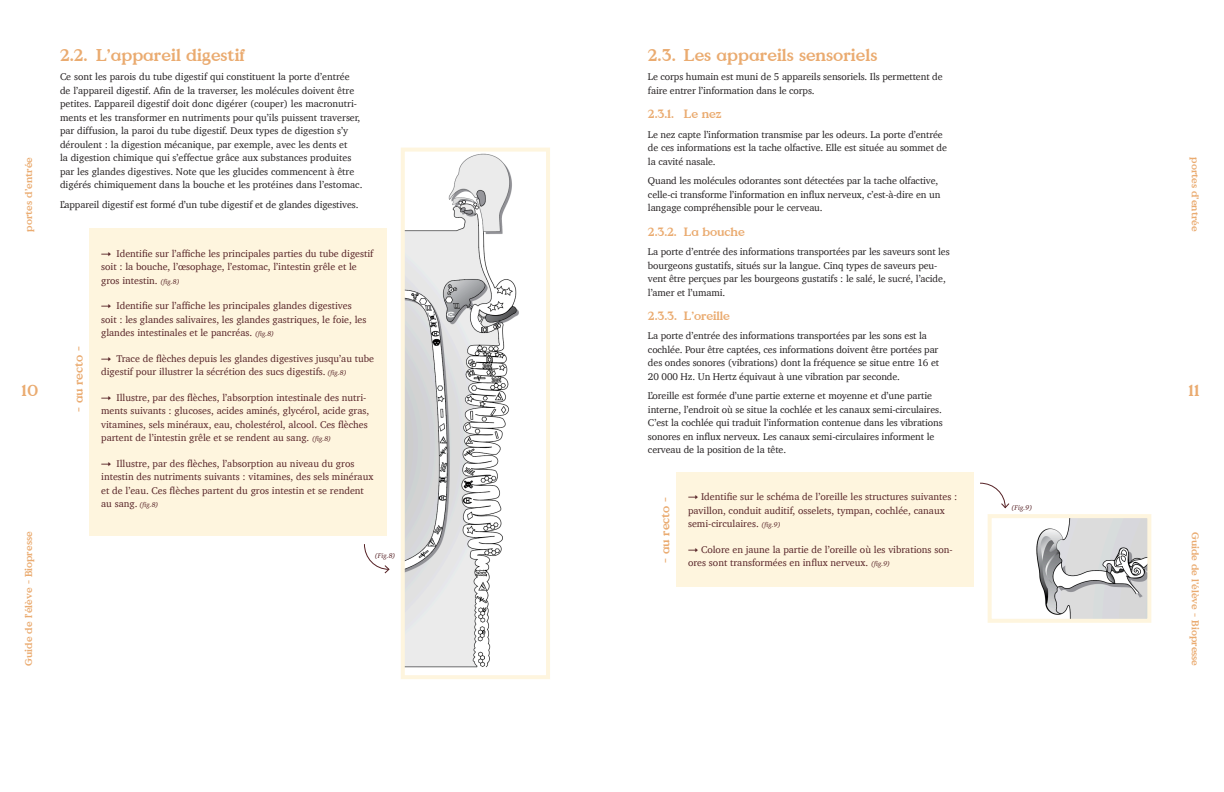
<style>
.page{position:relative;width:1224px;height:792px;background:#fff}
.page>*{position:absolute;margin:0;border:0;box-sizing:border-box;transform-origin:0 0}
.t1{font:17px "Value Serif";color:#eaab70}
.t2{font:16px "Value Serif";color:#eaab70}
.appareils_sensoriels{font:12px "Value Serif";letter-spacing:-.01em;color:#eaab70}
.Texte_courant{font:10px/13.5px "Charter";letter-spacing:-.01em;color:#231f20}
.texte-boite{font:10px/13.5px "Charter";color:#552125}
.t3{font:10px "Value Serif";color:#eaab70}
.texte-boite-2{font:italic 7px "Charter";color:#552125}
.s1{font-family:"Circular Std"}
.s2{font-style:italic;font-size:7px}
</style>
<div class="page">
<div style="left:89px;top:229px;width:298px;height:307px;background:#fef5de"></div>
<svg style="left:401px;top:147px;width:149px;height:532px"></svg>
<svg style="left:364px;top:544px;width:26px;height:30px"></svg>
<div style="left:676px;top:472px;width:298px;height:115px;background:#fef5de"></div>
<svg style="left:980px;top:482px;width:172px;height:141px"></svg>
<p class="t1" style="left:60px;top:45px;width:187px">2.2. L’appareil digestif</p>
<p class="Texte_courant" style="left:60px;top:70px;width:304px">Ce sont les parois du tube digestif qui constituent la porte d’entrée de l’appareil digestif. Afin de la traverser, les molécules doivent être petites. L’appareil digestif doit donc digérer (couper) les macronutri&shy;ments et les transformer en nutriments pour qu’ils puissent traverser, par diffusion, la paroi du tube digestif. Deux types de digestion s’y déroulent : la digestion mécanique, par exemple, avec les dents et<br>la digestion chimique qui s’effectue grâce aux substances produites par les glandes digestives. Note que les glucides commencent à être digérés chimiquement dans la bouche et les protéines dans l’estomac.</p>
<p class="Texte_courant" style="left:60px;top:197px;width:300px">L’appareil digestif est formé d’un tube digestif et de glandes digestives.</p>
<p class="t1" style="left:648px;top:45px;width:231px">2.3. Les appareils sensoriels</p>
<p class="Texte_courant" style="left:648px;top:70px;width:296px">Le corps humain est muni de 5 appareils sensoriels. Ils permettent de faire entrer l’information dans le corps.</p>
<p class="appareils_sensoriels" style="left:648px;top:107px;width:75px">2.3.1. Le nez</p>
<p class="Texte_courant" style="left:648px;top:127px;width:301px">Le nez capte l’information transmise par les odeurs. La porte d’entrée de ces informations est la tache olfactive. Elle est située au sommet de la cavité nasale.</p>
<p class="Texte_courant" style="left:648px;top:174px;width:294px">Quand les molécules odorantes sont détectées par la tache olfactive, celle-ci transforme l’information en influx nerveux, c’est-à-dire en un langage compréhensible pour le cerveau.</p>
<p class="appareils_sensoriels" style="left:648px;top:224px;width:98px">2.3.2. La bouche</p>
<p class="Texte_courant" style="left:648px;top:245px;width:303px">La porte d’entrée des informations transportées par les saveurs sont les bourgeons gustatifs, situés sur la langue. Cinq types de saveurs peu&shy;vent être perçues par les bourgeons gustatifs : le salé, le sucré, l’acide, l’amer et l’umami.</p>
<p class="appareils_sensoriels" style="left:648px;top:309px;width:83px">2.3.3. L’oreille</p>
<p class="Texte_courant" style="left:648px;top:329px;width:293px">La porte d’entrée des informations transportées par les sons est la cochlée. Pour être captées, ces informations doivent être portées par des ondes sonores (vibrations) dont la fréquence se situe entre 16 et 20 000 Hz. Un Hertz équivaut à une vibration par seconde.</p>
<p class="Texte_courant" style="left:648px;top:389px;width:296px">L’oreille est formée d’une partie externe et moyenne et d’une partie interne, l’endroit où se situe la cochlée et les canaux semi-circulaires.<br>C’est la cochlée qui traduit l’information contenue dans les vibrations sonores en influx nerveux. Les canaux semi-circulaires informent le cerveau de la position de la tête.</p>
<p class="t3" style="left:23px;top:232px;width:76px;rotate:-90deg">portes d’entrée</p>
<p class="t3" style="left:1201px;top:157px;width:76px;rotate:90deg">portes d’entrée</p>
<p class="texte-boite" style="left:101px;top:246px;width:274px"><span class="s1">→</span> Identifie sur l’affiche les principales parties du tube digestif soit : la bouche, l’œsophage, l’estomac, l’intestin grêle et le gros intestin. <span class="s2">(fig.8)</span></p>
<p class="texte-boite" style="left:101px;top:299px;width:267px"><span class="s1">→</span> Identifie sur l’affiche les principales glandes digestives soit : les glandes salivaires, les glandes gastriques, le foie, les glandes intestinales et le pancréas. <span class="s2">(fig.8)</span></p>
<p class="texte-boite" style="left:101px;top:351px;width:274px"><span class="s1">→</span> Trace de flèches depuis les glandes digestives jusqu’au tube digestif pour illustrer la sécrétion des sucs digestifs. <span class="s2">(fig.8)</span></p>
<p class="texte-boite" style="left:101px;top:390px;width:270px"><span class="s1">→</span> Illustre, par des flèches, l’absorption intestinale des nutri&shy;ments suivants : glucoses, acides aminés, glycérol, acide gras, vitamines, sels minéraux, eau, cholestérol, alcool. Ces flèches partent de l’intestin grêle et se rendent au sang. <span class="s2">(fig.8)</span></p>
<p class="texte-boite" style="left:101px;top:456px;width:274px"><span class="s1">→</span> Illustre, par des flèches, l’absorption au niveau du gros intestin des nutriments suivants : vitamines, des sels minéraux et de l’eau. Ces flèches partent du gros intestin et se rendent au sang. <span class="s2">(fig.8)</span></p>
<p class="appareils_sensoriels" style="left:71px;top:412px;width:67px;rotate:-90deg">- au recto -</p>
<h2 class="t2" style="left:22px;top:381px;width:18px">10</h2>
<h2 class="t2" style="left:1188px;top:381px;width:13px">11</h2>
<p class="appareils_sensoriels" style="left:658px;top:563px;width:67px;rotate:-90deg">- au recto -</p>
<p class="texte-boite" style="left:688px;top:490px;width:271px"><span class="s1">→</span> Identifie sur le schéma de l’oreille les structures suivantes : pavillon, conduit auditif, osselets, tympan, cochlée, canaux semi-circulaires. <span class="s2">(fig.9)</span></p>
<p class="texte-boite-2" style="left:1012px;top:502px;width:22px">(Fig.9)</p>
<p class="t3" style="left:23px;top:666px;width:136px;rotate:-90deg">Guide de l’élève - Biopresse</p>
<p class="t3" style="left:1201px;top:532px;width:136px;rotate:90deg">Guide de l’élève - Biopresse</p>
<p class="texte-boite" style="left:688px;top:543px;width:266px"><span class="s1">→</span> Colore en jaune la partie de l’oreille où les vibrations son&shy;ores sont transformées en influx nerveux. <span class="s2">(fig.9)</span></p>
<p class="texte-boite-2" style="left:375px;top:550px;width:22px">(Fig.8)</p>
</div>
